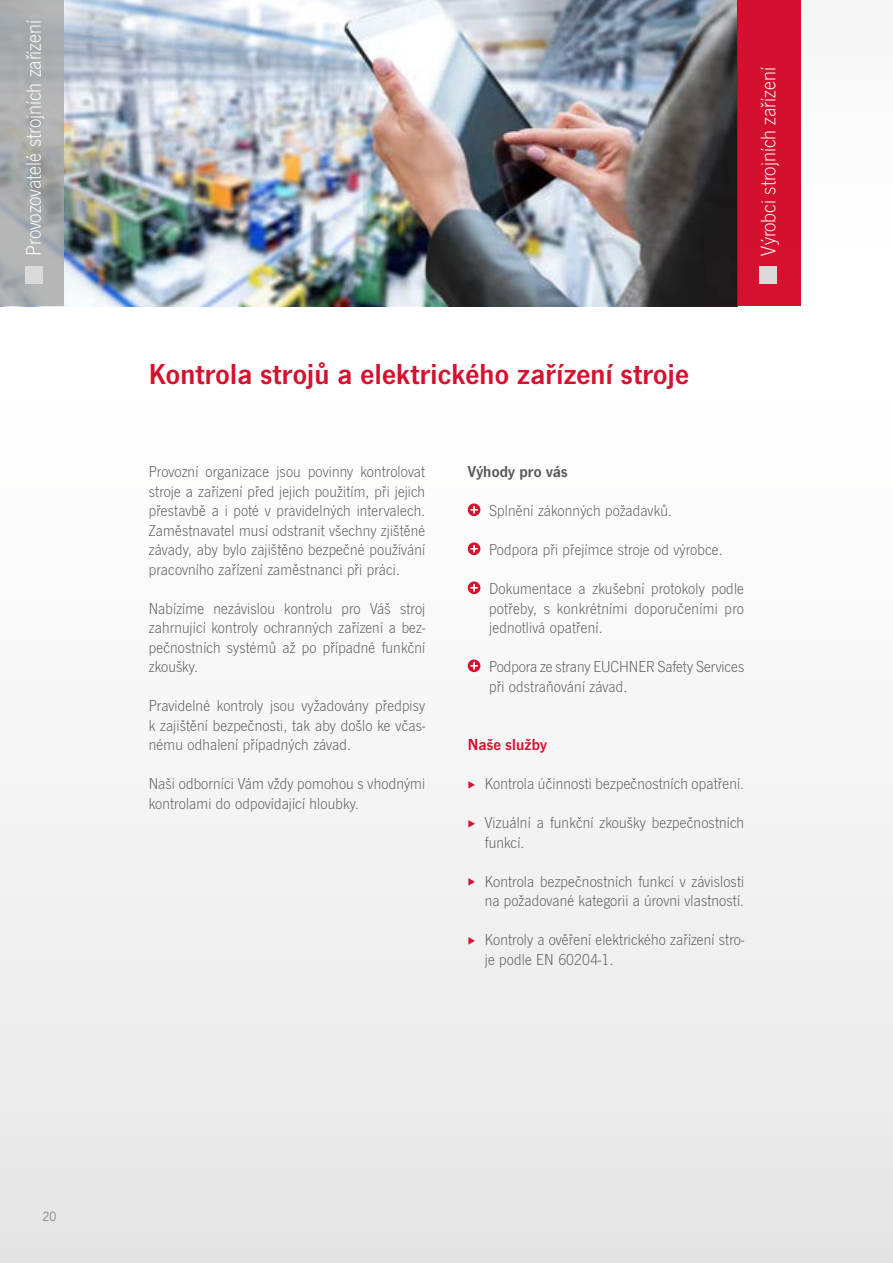
<style>
.page{position:relative;width:893px;height:1263px;background:#fff}
.page>*{position:absolute;margin:0;border:0;box-sizing:border-box;transform-origin:0 0}
.t1{font:30px "News Got Dem";letter-spacing:.01em;color:#d51130}
.t2{font:300 21.75px "News Got";color:#fff}
.t3{font:300 16.5px/19.5px "News Got";letter-spacing:.01em;color:#575756;text-align:justify}
.t4{font:16.5px "News Got Dem";letter-spacing:.01em;color:#575756}
.t5{font:16.5px "News Got Dem";letter-spacing:.01em;color:#d51130}
.t6{font:12px "News Gothic Std";color:#878787}
.s1{color:#d51130}
</style>
<div class="page">
<div style="left:0;top:0;width:893px;height:244px;background:#fafafa"></div>
<div style="left:0;top:397px;width:893px;height:866px;background:#f3f3f3"></div>
<svg style="left:468px;top:503px;width:12px;height:13px"></svg>
<svg style="left:470px;top:506px;width:8px;height:7px"></svg>
<svg style="left:468px;top:542px;width:12px;height:13px"></svg>
<svg style="left:470px;top:545px;width:8px;height:7px"></svg>
<svg style="left:468px;top:581px;width:12px;height:13px"></svg>
<svg style="left:470px;top:584px;width:8px;height:7px"></svg>
<svg style="left:468px;top:659px;width:12px;height:13px"></svg>
<svg style="left:470px;top:662px;width:8px;height:7px"></svg>
<img style="left:64px;top:0;width:673px;height:306px">
<div style="left:737px;top:0;width:64px;height:306px;background:#d51130"></div>
<div style="left:759px;top:266px;width:18px;height:18px;background:#dadada"></div>
<svg style="left:0;top:0;width:64px;height:306px;fill:#acaeb0"></svg>
<div style="left:25px;top:266px;width:18px;height:18px;background:#dadada"></div>
<h2 class="t2" style="left:22px;top:255px;width:237px;rotate:-90deg">Provozovatelé strojních zařízení</h2>
<h2 class="t2" style="left:756px;top:255px;width:190px;rotate:-90deg">Výrobci strojních zařízení</h2>
<h1 class="t1" style="left:149px;top:356px;width:542px">Kontrola strojů a elektrického zařízení stroje</h1>
<p class="t3" style="left:149px;top:462px;width:278px">Provozní organizace jsou povinny kontrolovat stroje a zařízení před jejich použitím, při jejich přestavbě a i poté v pravidelných intervalech.<br>Zaměstnavatel musí odstranit všechny zjištěné závady, aby bylo zajištěno bezpečné používání pracovního zařízení zaměstnanci při práci.</p>
<p class="t3" style="left:149px;top:599px;width:278px">Nabízíme nezávislou kontrolu pro Váš stroj zahrnující kontroly ochranných zařízení a bez&shy;pečnostních systémů až po případné funkční zkoušky.</p>
<p class="t3" style="left:149px;top:696px;width:278px">Pravidelné kontroly jsou vyžadovány předpisy k zajištění bezpečnosti, tak aby došlo ke včas&shy;nému odhalení případných závad.</p>
<p class="t3" style="left:149px;top:774px;width:278px">Naši odborníci Vám vždy pomohou s vhodnými kontrolami do odpovídající hloubky.</p>
<p class="t4" style="left:468px;top:462px;width:101px">Výhody pro vás</p>
<p class="t3" style="left:489px;top:501px;width:184px">Splnění zákonných požadavků.</p>
<p class="t3" style="left:489px;top:540px;width:235px">Podpora při přejímce stroje od výrobce.</p>
<p class="t3" style="left:489px;top:579px;width:256px">Dokumentace a zkušební protokoly podle potřeby, s konkrétními doporučeními pro jednotlivá opatření.</p>
<p class="t3" style="left:489px;top:657px;width:257px">Podpora ze strany EUCHNER Safety Services při odstraňování závad.</p>
<p class="t5" style="left:468px;top:735px;width:81px">Naše služby</p>
<p class="t3" style="left:468px;top:774px;width:278px"><span class="s1">◆</span> Kontrola účinnosti bezpečnostních opatření.</p>
<p class="t3" style="left:485px;top:813px;width:261px;text-indent:-17px"><span class="s1">◆</span> Vizuální a funkční zkoušky bezpečnostních funkcí.</p>
<p class="t3" style="left:468px;top:872px;width:278px;text-align:right"><span class="s1">◆</span> Kontrola bezpečnostních funkcí v závislosti na požadované kategorii a úrovni vlastností.</p>
<p class="t3" style="left:485px;top:930px;width:261px;text-indent:-17px"><span class="s1">◆</span> Kontroly a ověření elektrického zařízení stro&shy;je podle EN 60204-1.</p>
<p class="t6" style="left:43px;top:1209px;width:15px">20</p>
</div>
